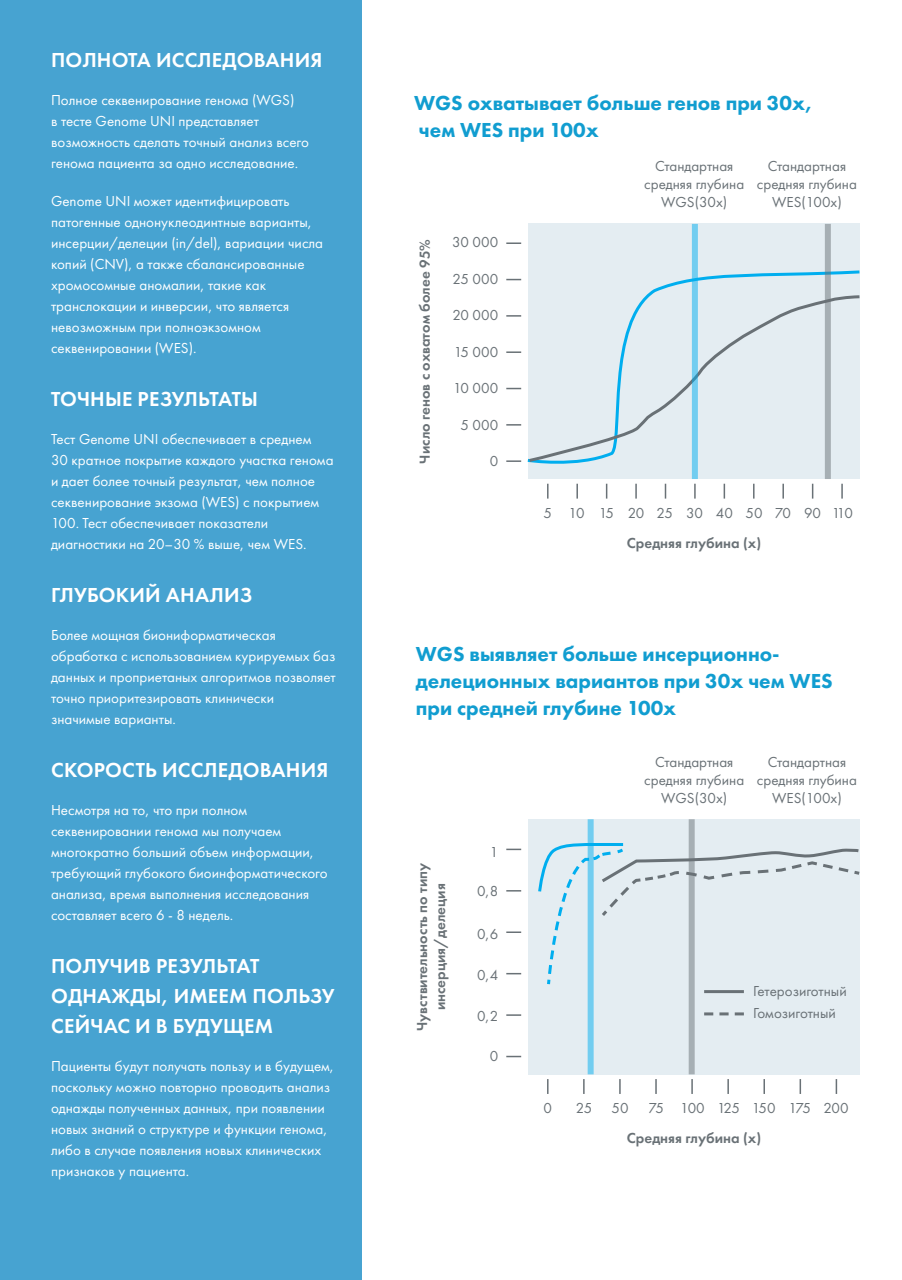
<style>
.page{position:relative;width:902px;height:1280px;background:#fff}
.page>*{position:absolute;margin:0;border:0;box-sizing:border-box;transform-origin:0 0}
.t1{font:800 21px/27px "Futura PT";color:#119dd0}
.t2{font:600 21px/30px "Futura PT";letter-spacing:.01em;color:#fff}
.t3{font:15px/21px "Futura PT";color:#fff}
.t4{font:15px/18px "Futura PT";color:#697176;text-align:center}
.t5{font:600 15px/18px "Futura PT";color:#697176;text-align:center}
.t6{font:15px "Futura PT";letter-spacing:-.035em;color:#697176}
.t7{font:15px "Futura PT";letter-spacing:-.065em;color:#697176}
</style>
<div class="page">
<div style="left:0;top:0;width:361px;height:1280px;background:#47a3d1"></div>
<div style="left:528px;top:224px;width:332px;height:255px;background:#e4edf2"></div>
<svg style="left:506px;top:460px;width:15px;height:2px"></svg>
<svg style="left:506px;top:424px;width:15px;height:2px"></svg>
<svg style="left:506px;top:388px;width:15px;height:1px"></svg>
<svg style="left:506px;top:351px;width:15px;height:2px"></svg>
<svg style="left:506px;top:315px;width:15px;height:2px"></svg>
<svg style="left:506px;top:279px;width:15px;height:1px"></svg>
<svg style="left:506px;top:242px;width:15px;height:2px"></svg>
<svg style="left:547px;top:484px;width:1px;height:15px"></svg>
<svg style="left:576px;top:484px;width:2px;height:15px"></svg>
<svg style="left:606px;top:484px;width:1px;height:15px"></svg>
<svg style="left:635px;top:484px;width:1px;height:15px"></svg>
<svg style="left:664px;top:484px;width:2px;height:15px"></svg>
<svg style="left:694px;top:484px;width:1px;height:15px"></svg>
<svg style="left:723px;top:484px;width:2px;height:15px"></svg>
<svg style="left:753px;top:484px;width:1px;height:15px"></svg>
<svg style="left:782px;top:484px;width:1px;height:15px"></svg>
<svg style="left:811px;top:484px;width:2px;height:15px"></svg>
<svg style="left:841px;top:484px;width:1px;height:15px"></svg>
<svg style="left:539px;top:269px;width:321px;height:199px"></svg>
<svg style="left:527px;top:294px;width:333px;height:169px"></svg>
<div style="left:691px;top:224px;width:6px;height:255px;background:#72cdf0"></div>
<div style="left:824px;top:224px;width:6px;height:255px;background:#a6afb4"></div>
<div style="left:527px;top:819px;width:332px;height:255px;background:#e4edf2"></div>
<svg style="left:506px;top:1056px;width:15px;height:1px"></svg>
<svg style="left:506px;top:1014px;width:15px;height:2px"></svg>
<svg style="left:506px;top:973px;width:15px;height:1px"></svg>
<svg style="left:506px;top:931px;width:15px;height:2px"></svg>
<svg style="left:506px;top:890px;width:15px;height:1px"></svg>
<svg style="left:506px;top:849px;width:15px;height:1px"></svg>
<svg style="left:547px;top:1079px;width:1px;height:15px"></svg>
<svg style="left:583px;top:1079px;width:1px;height:15px"></svg>
<svg style="left:619px;top:1079px;width:1px;height:15px"></svg>
<svg style="left:655px;top:1079px;width:1px;height:15px"></svg>
<svg style="left:691px;top:1079px;width:1px;height:15px"></svg>
<svg style="left:727px;top:1079px;width:1px;height:15px"></svg>
<svg style="left:763px;top:1079px;width:2px;height:15px"></svg>
<svg style="left:799px;top:1079px;width:2px;height:15px"></svg>
<svg style="left:835px;top:1079px;width:2px;height:15px"></svg>
<div style="left:587px;top:819px;width:6px;height:255px;background:#72cdf0"></div>
<div style="left:688px;top:819px;width:6px;height:255px;background:#a6afb4"></div>
<svg style="left:538px;top:839px;width:322px;height:148px"></svg>
<hr style="left:704px;top:990px;width:39px;height:3px;background:#697176">
<svg style="left:704px;top:1012px;width:39px;height:3px"></svg>
<h1 class="t2" style="left:51px;top:45px;width:273px">ПОЛНОТА ИССЛЕДОВАНИЯ</h1>
<p class="t3" style="left:51px;top:89px;width:259px">Полное секвенирование генома (WGS)<br>в тесте Genome UNI представляет возможность сделать точный анализ всего генома пациента за одно исследование.</p>
<p class="t3" style="left:51px;top:190px;width:273px">Genome UNI может идентифицировать патогенные однонуклеодинтные варианты, инсерции/делеции (in/del), вариации числа копий (CNV), а также сбалансированные хромосомные аномалии, такие как транслокации и инверсии, что является невозможным при полноэкзомном секвенировании (WES).</p>
<h1 class="t2" style="left:51px;top:384px;width:208px">ТОЧНЫЕ РЕЗУЛЬТАТЫ</h1>
<p class="t3" style="left:51px;top:429px;width:284px">Тест Genome UNI обеспечивает в среднем<br>30 кратное покрытие каждого участка генома и дает более точный результат, чем полное секвенирование экзома (WES) с покрытием 100. Тест обеспечивает показатели диагностики на 20–30 % выше, чем WES.</p>
<h1 class="t2" style="left:51px;top:580px;width:203px">ГЛУБОКИЙ АНАЛИЗ</h1>
<p class="t3" style="left:51px;top:625px;width:286px">Более мощная биониформатическая обработка с использованием курируемых баз данных и проприетаных алгоритмов позволяет точно приоритезировать клинически значимые варианты.</p>
<h1 class="t2" style="left:51px;top:755px;width:279px">СКОРОСТЬ ИССЛЕДОВАНИЯ</h1>
<p class="t3" style="left:51px;top:800px;width:278px">Несмотря на то, что при полном секвенировании генома мы получаем многократно больший объем информации, требующий глубокого биоинформатического анализа, время выполнения исследования составляет всего 6 - 8 недель.</p>
<h1 class="t2" style="left:51px;top:951px;width:285px">ПОЛУЧИВ РЕЗУЛЬТАТ<br>ОДНАЖДЫ, ИМЕЕМ ПОЛЬЗУ<br>СЕЙЧАС И В БУДУЩЕМ</h1>
<p class="t3" style="left:51px;top:1056px;width:284px">Пациенты будут получать пользу и в будущем, поскольку можно повторно проводить анализ однажды полученных данных, при появлении новых знаний о структуре и функции генома, либо в случае появления новых клинических признаков у пациента.</p>
<h1 class="t1" style="left:414px;top:89px;width:400px">WGS охватывает больше генов при 30x, чем WES при 100x</h1>
<p class="t4" style="left:644px;top:157px;width:101px">Стандартная средняя глубина<br>WGS(30x)</p>
<p class="t5" style="left:415px;top:464px;width:226px;rotate:-90deg">Число генов с охватом более 95%</p>
<p class="t4" style="left:756px;top:157px;width:101px">Стандартная средняя глубина<br>WES(100x)</p>
<p class="t4" style="left:452px;top:233px;width:48px">30 000</p>
<p class="t4" style="left:452px;top:269px;width:47px">25 000</p>
<p class="t4" style="left:452px;top:306px;width:47px">20 000</p>
<p class="t4" style="left:454px;top:342px;width:46px">15 000</p>
<p class="t4" style="left:453px;top:379px;width:47px">10 000</p>
<p class="t4" style="left:460px;top:415px;width:39px">5 000</p>
<p class="t4" style="left:489px;top:452px;width:10px">0</p>
<p class="t6" style="left:543px;top:504px;width:311px">5 10 15 20 25 30 40 50 70 90 110</p>
<p class="t5" style="left:626px;top:534px;width:136px">Средняя глубина (x)</p>
<h1 class="t1" style="left:416px;top:640px;width:418px">WGS выявляет больше инсерционно&shy;делеционных вариантов при 30x чем WES при средней глубине 100x</h1>
<p class="t4" style="left:644px;top:753px;width:101px">Стандартная средняя глубина<br>WGS(30x)</p>
<p class="t4" style="left:756px;top:753px;width:101px">Стандартная средняя глубина<br>WES(100x)</p>
<p class="t5" style="left:413px;top:1031px;width:170px;rotate:-90deg">Чувствительность по типу инсерция/делеция</p>
<p class="t4" style="left:489px;top:842px;width:10px">1</p>
<p class="t4" style="left:477px;top:882px;width:23px">0,8</p>
<p class="t4" style="left:477px;top:925px;width:23px">0,6</p>
<p class="t4" style="left:477px;top:966px;width:23px">0,4</p>
<p class="t4" style="left:477px;top:1006px;width:23px">0,2</p>
<p class="t4" style="left:489px;top:1047px;width:10px">0</p>
<p class="t4" style="left:753px;top:982px;width:95px">Гетерозиготный</p>
<p class="t4" style="left:753px;top:1004px;width:84px">Гомозиготный</p>
<p class="t4" style="left:543px;top:1099px;width:10px">0</p>
<p class="t4" style="left:575px;top:1099px;width:18px">25</p>
<p class="t4" style="left:611px;top:1099px;width:19px">50</p>
<p class="t7" style="left:648px;top:1099px;width:202px">75 100 125 150 175 200</p>
<p class="t5" style="left:626px;top:1129px;width:136px">Средняя глубина (x)</p>
</div>
